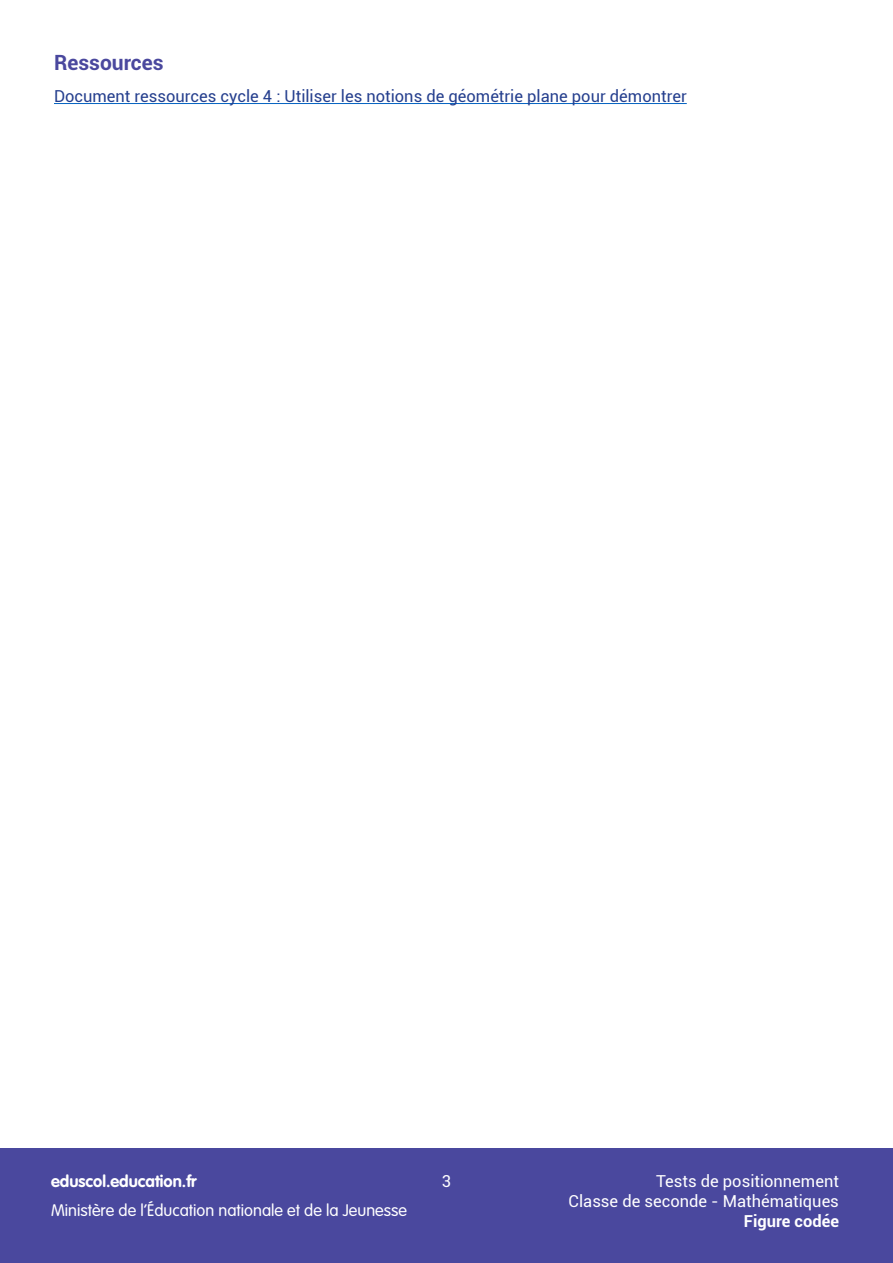
<style>
.page{position:relative;width:893px;height:1263px;background:#fff}
.page>*{position:absolute;margin:0;border:0;box-sizing:border-box;transform-origin:0 0}
.Titre2{font:700 21px "Roboto";color:#4a489e}
.t1{font:16.5px "Roboto";color:#253f8e}
.t2{font:16.5px/19.8px "Roboto";color:#fff;text-align:right}
.t3{font:300 16.5px "VAG Rounded Std";color:#fff}
.t4{font:700 16.5px "VAG Rounded Std";color:#fff}
.t5{font:700 16.5px "Roboto";color:#fff}
</style>
<div class="page">
<div style="left:0;top:1148px;width:893px;height:115px;background:#4a489e"></div>
<hr style="left:54px;top:103px;width:633px;height:1px;background:#0563c1">
<p class="Titre2" style="left:54px;top:47px;width:111px">Ressources</p>
<p class="t1" style="left:54px;top:85px;width:634px">Document ressources cycle 4 : Utiliser les notions de géométrie plane pour démontrer</p>
<p class="t4" style="left:51px;top:1172px;width:147px">eduscol.education.fr</p>
<p class="t3" style="left:51px;top:1200px;width:357px">Ministère de l’Éducation nationale et de la Jeunesse</p>
<p class="t2" style="left:442px;top:1171px;width:11px">3</p>
<p class="t2" style="left:569px;top:1171px;width:272px">Tests de positionnement<br>Classe de seconde - Mathématiques</p>
<p class="t5" style="left:744px;top:1209px;width:96px">Figure codée</p>
</div>
